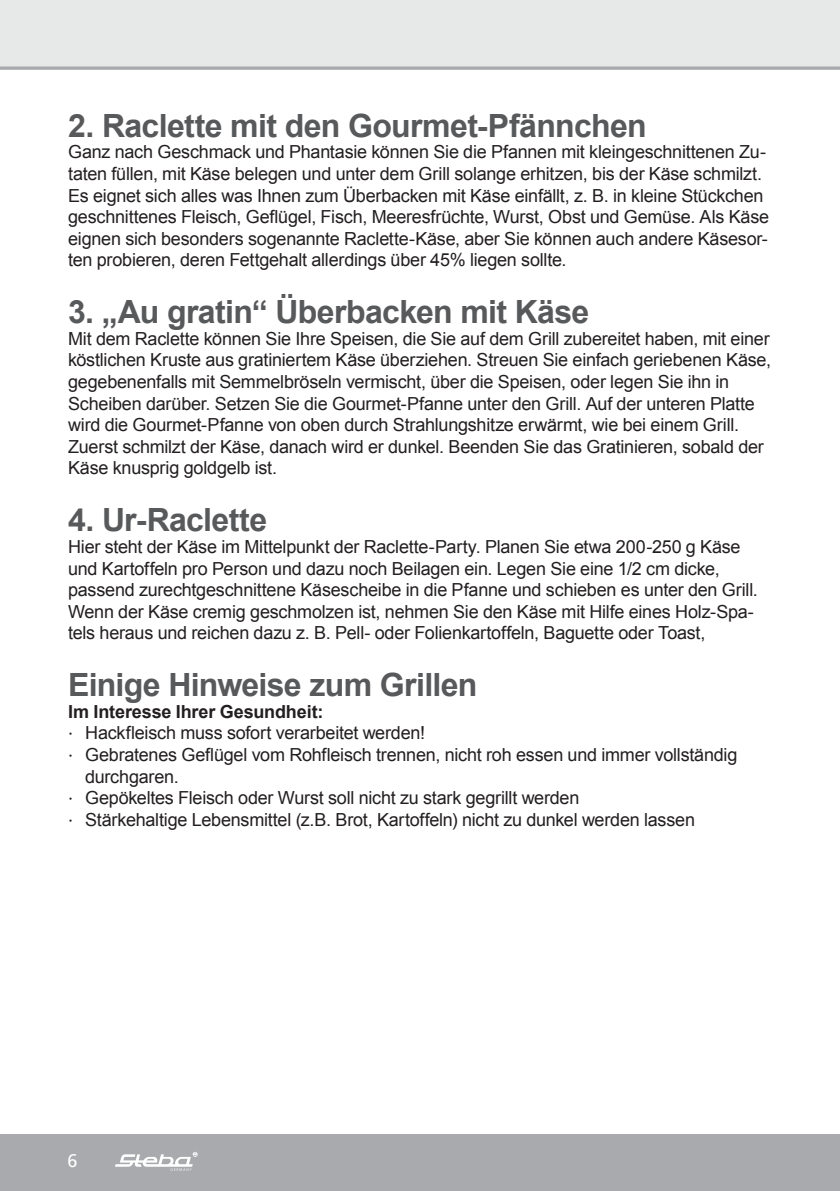
<style>
.page{position:relative;width:840px;height:1191px;background:#fff}
.page>*{position:absolute;margin:0;border:0;box-sizing:border-box;transform-origin:0 0}
.t1{font:700 32px "Arial";letter-spacing:-.02em;color:#58595b}
.t2{font:18px/21.6px "Arial";letter-spacing:-.015em;color:#231f20}
.t3{font:700 18px "Arial";letter-spacing:-.005em;color:#231f20}
.t4{font:18px "Frutiger";color:#fff}
.s1{font-family:"Frutiger"}
</style>
<div class="page">
<div style="left:0;top:1134px;width:839px;height:57px;background:#a8aaad"></div>
<svg style="left:115px;top:1152px;width:82px;height:18px"></svg>
<div style="left:0;top:0;width:839px;height:68px;background:#e7e8e8"></div>
<svg style="left:0;top:66px;width:839px;height:4px;background:#b3b5b8"></svg>
<h1 class="t1" style="left:68px;top:113px;width:580px">2. Raclette mit den Gourmet-Pfännchen</h1>
<p class="t2" style="left:68px;top:143px;width:702px">Ganz nach Geschmack und Phantasie können Sie die Pfannen mit kleingeschnittenen Zu&shy;taten füllen, mit Käse belegen und unter dem Grill solange erhitzen, bis der Käse schmilzt.<br>Es eignet sich alles was Ihnen zum Überbacken mit Käse einfällt, z. B. in kleine Stückchen geschnittenes Fleisch, Geflügel, Fisch, Meeresfrüchte, Wurst, Obst und Gemüse. Als Käse eignen sich besonders sogenannte Raclette-Käse, aber Sie können auch andere Käsesor&shy;ten probieren, deren Fettgehalt allerdings über 45% liegen sollte.</p>
<h1 class="t1" style="left:68px;top:300px;width:522px">3. „Au gratin“ Überbacken mit Käse</h1>
<p class="t2" style="left:68px;top:329px;width:704px">Mit dem Raclette können Sie Ihre Speisen, die Sie auf dem Grill zubereitet haben, mit einer köstlichen Kruste aus gratiniertem Käse überziehen. Streuen Sie einfach geriebenen Käse, gegebenenfalls mit Semmelbröseln vermischt, über die Speisen, oder legen Sie ihn in Scheiben darüber. Setzen Sie die Gourmet-Pfanne unter den Grill. Auf der unteren Platte wird die Gourmet-Pfanne von oben durch Strahlungshitze erwärmt, wie bei einem Grill.<br>Zuerst schmilzt der Käse, danach wird er dunkel. Beenden Sie das Gratinieren, sobald der Käse knusprig goldgelb ist.</p>
<h1 class="t1" style="left:68px;top:508px;width:200px">4. Ur-Raclette</h1>
<p class="t2" style="left:68px;top:537px;width:691px">Hier steht der Käse im Mittelpunkt der Raclette-Party. Planen Sie etwa 200-250 g Käse und Kartoffeln pro Person und dazu noch Beilagen ein. Legen Sie eine 1/2 cm dicke, passend zurechtgeschnittene Käsescheibe in die Pfanne und schieben es unter den Grill.<br>Wenn der Käse cremig geschmolzen ist, nehmen Sie den Käse mit Hilfe eines Holz-Spa&shy;tels heraus und reichen dazu z. B. Pell- oder Folienkartoffeln, Baguette oder Toast,</p>
<h1 class="t1" style="left:68px;top:673px;width:410px">Einige Hinweise zum Grillen</h1>
<p class="t3" style="left:68px;top:704px;width:256px">Im Interesse Ihrer Gesundheit:</p>
<p class="t2" style="left:68px;top:724px;width:358px"><span class="s1">∙</span> Hackfleisch muss sofort verarbeitet werden!</p>
<p class="t2" style="left:68px;top:745px;width:670px"><span class="s1">∙</span> Gebratenes Geflügel vom Rohfleisch trennen, nicht roh essen und immer vollständig</p>
<p class="t2" style="left:85px;top:767px;width:95px">durchgaren.</p>
<p class="t2" style="left:68px;top:788px;width:512px"><span class="s1">∙</span> Gepökeltes Fleisch oder Wurst soll nicht zu stark gegrillt werden</p>
<p class="t2" style="left:68px;top:810px;width:628px"><span class="s1">∙</span> Stärkehaltige Lebensmittel (z.B. Brot, Kartoffeln) nicht zu dunkel werden lassen</p>
<p class="t4" style="left:67px;top:1153px;width:12px">6</p>
</div>
